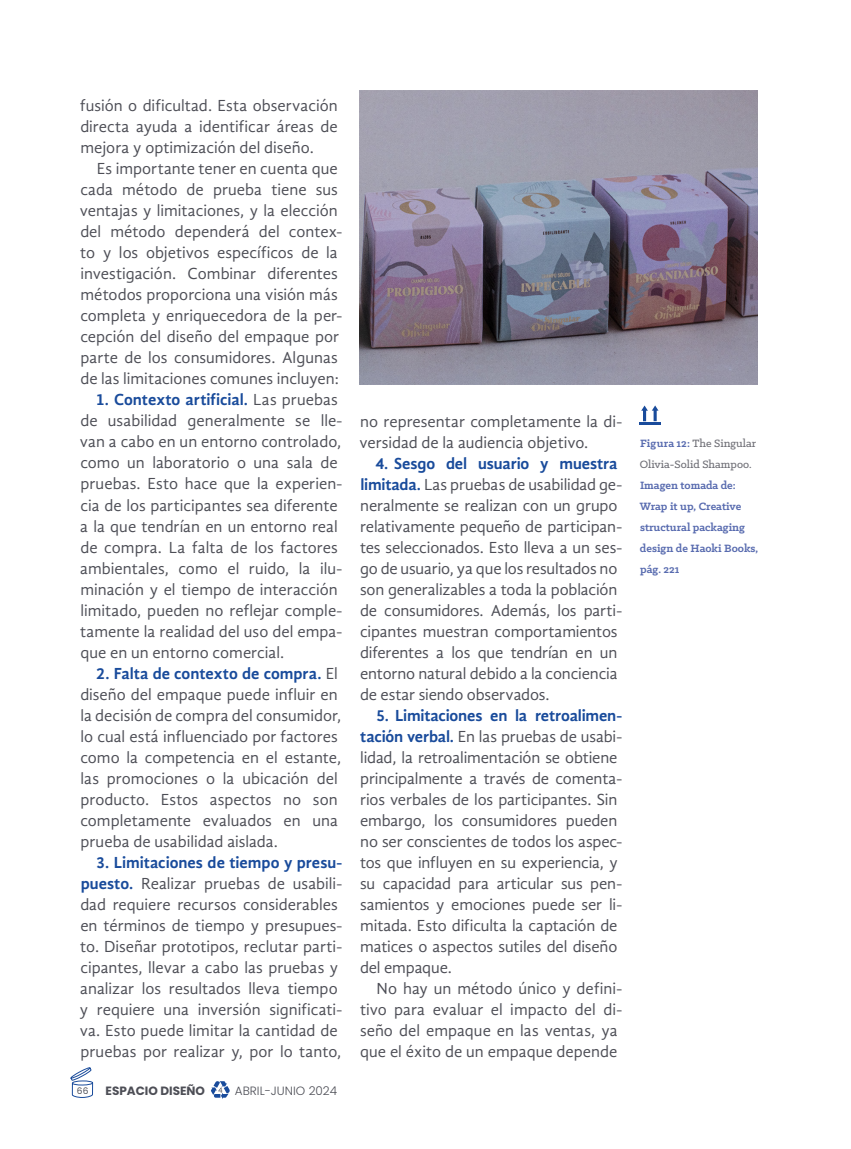
<style>
.page{position:relative;width:851px;height:1149px;background:#fff}
.page>*{position:absolute;margin:0;border:0;box-sizing:border-box;transform-origin:0 0}
.t1{font:16.5px/21px "Gandhi Sans";color:#4d4e56}
.t2{font:700 12px/21px "Klinic Slab";color:#586baf}
.t3{font:500 12px/21px "Klinic Slab";color:#6e6e75}
.t4{font:300 12px "Poppins";color:#4d4e56}
.t5{font:700 12px "Poppins";color:#4d4e56}
.t6{font:9px "Poppins";color:#4d4e56}
.s1{font-weight:700;color:#194b9b}
.s2{font-weight:700;color:#586baf}
</style>
<div class="page">
<svg style="left:70px;top:1067px;width:23px;height:30px"></svg>
<svg style="left:211px;top:1081px;width:18px;height:17px"></svg>
<svg style="left:641px;top:405px;width:17px;height:16px"></svg>
<hr style="left:639px;top:422px;width:21px;height:2px;background:#194b9b">
<img style="left:359px;top:90px;width:398px;height:294px">
<p class="t1" style="left:80px;top:95px;width:259px;text-align:justify">fusión o dificultad. Esta observación directa ayuda a identificar áreas de mejora y optimización del diseño.</p>
<p class="t1" style="left:80px;top:158px;width:264px;text-indent:17px">Es importante tener en cuenta que cada método de prueba tiene sus ventajas y limitaciones, y la elección del método dependerá del contex&shy;to y los objetivos específicos de la investigación. Combinar diferentes métodos proporciona una visión más completa y enriquecedora de la per&shy;cepción del diseño del empaque por parte de los consumidores. Algunas de las limitaciones comunes incluyen:</p>
<p class="t1" style="left:80px;top:389px;width:264px;text-indent:16px"><span class="s1">1. Contexto artificial.</span> Las pruebas de usabilidad generalmente se lle&shy;van a cabo en un entorno controlado, como un laboratorio o una sala de pruebas. Esto hace que la experien&shy;cia de los participantes sea diferente a la que tendrían en un entorno real de compra. La falta de los factores ambientales, como el ruido, la ilu&shy;minación y el tiempo de interacción limitado, pueden no reflejar comple&shy;tamente la realidad del uso del empa&shy;que en un entorno comercial.</p>
<p class="t1" style="left:80px;top:662px;width:262px;text-indent:16px"><span class="s1">2. Falta de contexto de compra.</span> El diseño del empaque puede influir en la decisión de compra del consumidor, lo cual está influenciado por factores como la competencia en el estante, las promociones o la ubicación del producto. Estos aspectos no son completamente evaluados en una prueba de usabilidad aislada.</p>
<p class="t1" style="left:80px;top:851px;width:264px;text-indent:16px"><span class="s1">3. Limitaciones de tiempo y presu&shy;puesto.</span> Realizar pruebas de usabili&shy;dad requiere recursos considerables en términos de tiempo y presupues&shy;to. Diseñar prototipos, reclutar parti&shy;cipantes, llevar a cabo las pruebas y analizar los resultados lleva tiempo y requiere una inversión significati&shy;va. Esto puede limitar la cantidad de pruebas por realizar y, por lo tanto,</p>
<p class="t6" style="left:77px;top:1085px;width:13px">66</p>
<p class="t5" style="left:106px;top:1083px;width:101px">ESPACIO DISEÑO</p>
<p class="t4" style="left:235px;top:1083px;width:104px">ABRIL-JUNIO 2024</p>
<p class="t1" style="left:359px;top:410px;width:264px">no representar completamente la di&shy;versidad de la audiencia objetivo.</p>
<p class="t1" style="left:360px;top:452px;width:263px;text-indent:15px"><span class="s1">4. Sesgo del usuario y muestra limitada.</span> Las pruebas de usabilidad ge&shy;neralmente se realizan con un grupo relativamente pequeño de participan&shy;tes seleccionados. Esto lleva a un ses&shy;go de usuario, ya que los resultados no son generalizables a toda la población de consumidores. Además, los parti&shy;cipantes muestran comportamientos diferentes a los que tendrían en un entorno natural debido a la conciencia de estar siendo observados.</p>
<p class="t1" style="left:360px;top:704px;width:263px;text-indent:16px"><span class="s1">5. Limitaciones en la retroalimen&shy;tación verbal.</span> En las pruebas de usabi&shy;lidad, la retroalimentación se obtiene principalmente a través de comenta&shy;rios verbales de los participantes. Sin embargo, los consumidores pueden no ser conscientes de todos los aspec&shy;tos que influyen en su experiencia, y su capacidad para articular sus pen&shy;samientos y emociones puede ser li&shy;mitada. Esto dificulta la captación de matices o aspectos sutiles del diseño del empaque.</p>
<p class="t1" style="left:360px;top:977px;width:263px;text-indent:17px">No hay un método único y defini&shy;tivo para evaluar el impacto del di&shy;seño del empaque en las ventas, ya que el éxito de un empaque depende</p>
<p class="t3" style="left:639px;top:432px;width:118px"><span class="s2">Figura 12:</span> The Singular<br>Olivia-Solid Shampoo.</p>
<p class="t2" style="left:639px;top:474px;width:120px">Imagen tomada de:<br>Wrap it up, Creative structural packaging design de Haoki Books, pág. 221</p>
</div>
